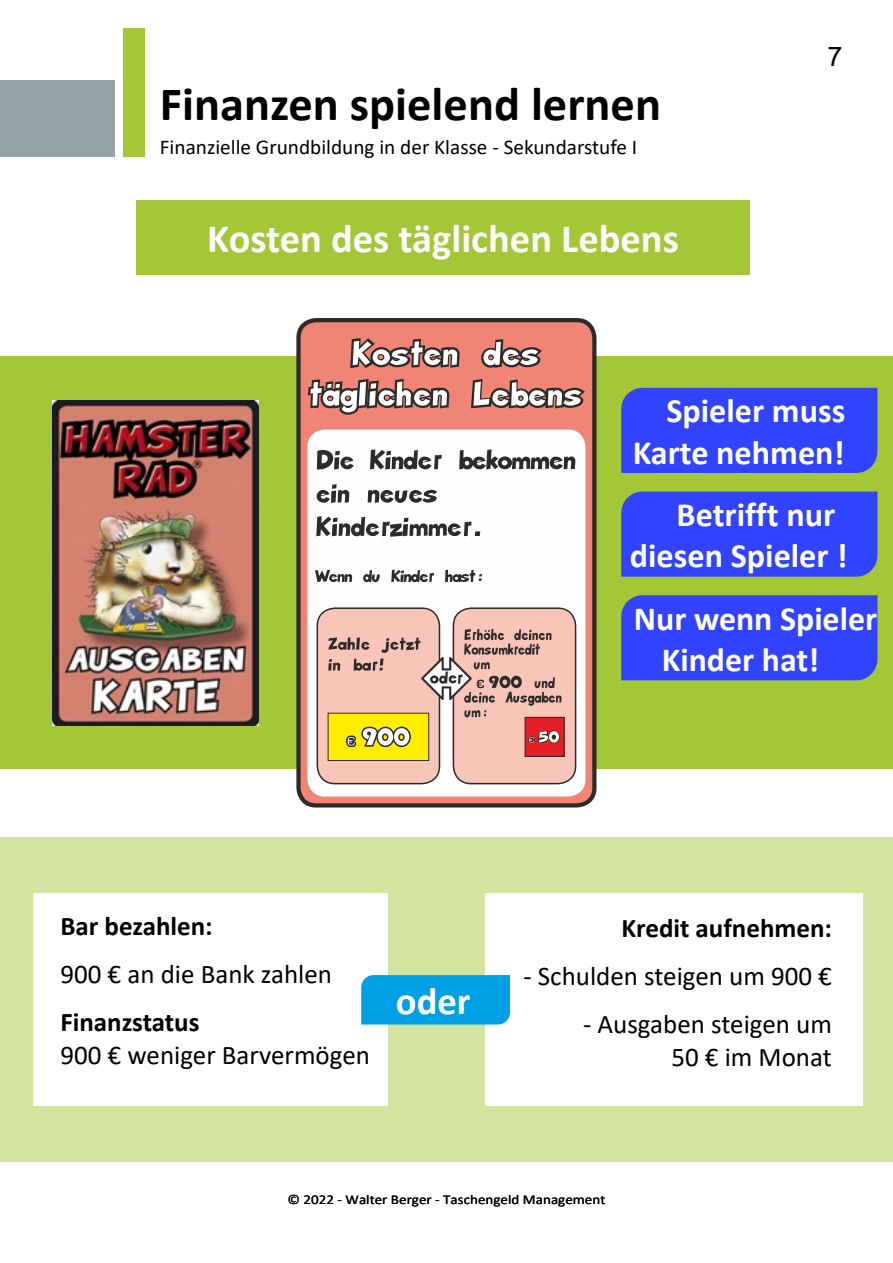
<style>
.page{position:relative;width:893px;height:1263px;background:#fff}
.page>*{position:absolute;margin:0;border:0;box-sizing:border-box;transform-origin:0 0}
.t1{font:700 48px "Calibri";color:#000}
.t2{font:700 40.5px "Calibri";color:#fff}
.t3{font:700 38.7px "Calibri";color:#fff}
.t4{font:700 34.2px/41.7px "Calibri";color:#fff;text-align:right}
.t5{font:700 33.9px/41.4px "Calibri";color:#fff}
.t6{font:27px/33px "Calibri";color:#000;text-align:right}
.t7{font:700 27px "Calibri";color:#000}
.t8{font:27px "Arial";color:#000}
.t9{font:21px "Calibri";color:#000}
.t10{font:13.5px "Calibri";color:#000;scale:1.12 1}
</style>
<div class="page">
<div style="left:0;top:357px;width:893px;height:412px;background:#a4c737"></div>
<div style="left:136px;top:200px;width:614px;height:74px;background:#a4c737"></div>
<div style="left:298px;top:320px;width:296px;height:485px;background:#f08575;border-radius:18px"></div>
<div style="left:296px;top:318px;width:300px;height:489px;border:4px solid #2c2b2a;border-radius:18px"></div>
<div style="left:307px;top:429px;width:278px;height:367px;background:#fefefe;border-radius:18px"></div>
<div style="left:317px;top:608px;width:122px;height:176px;background:#f8c5b8;border-radius:18px"></div>
<div style="left:317px;top:607px;width:123px;height:177px;border:2px solid #2c2b2a;border-radius:18px"></div>
<div style="left:453px;top:608px;width:123px;height:176px;background:#f8c5b8;border-radius:18px"></div>
<div style="left:453px;top:607px;width:123px;height:177px;border:2px solid #2c2b2a;border-radius:18px"></div>
<div style="left:328px;top:713px;width:101px;height:47px;background:#ffed00"></div>
<div style="left:328px;top:713px;width:101px;height:48px;border:1px solid #2c2b2a"></div>
<svg style="left:315px;top:570px;width:167px;height:12px"></svg>
<svg style="left:316px;top:516px;width:164px;height:21px"></svg>
<svg style="left:317px;top:484px;width:120px;height:19px"></svg>
<svg style="left:317px;top:449px;width:258px;height:21px"></svg>
<svg style="left:350px;top:338px;width:110px;height:30px"></svg>
<svg style="left:481px;top:339px;width:61px;height:29px"></svg>
<svg style="left:307px;top:378px;width:143px;height:37px"></svg>
<svg style="left:471px;top:379px;width:114px;height:30px"></svg>
<div style="left:525px;top:717px;width:39px;height:39px;background:#e31f25"></div>
<div style="left:525px;top:717px;width:40px;height:40px;border:1px solid #2c2b2a"></div>
<svg style="left:328px;top:629px;width:234px;height:120px"></svg>
<hr style="left:223px;top:308px;width:31px;height:1px;background:#000">
<hr style="left:639px;top:308px;width:31px;height:1px;background:#000">
<hr style="left:223px;top:832px;width:31px;height:1px;background:#000">
<hr style="left:639px;top:832px;width:31px;height:1px;background:#000">
<div style="left:0;top:838px;width:893px;height:324px;background:#d3e4a0"></div>
<div style="left:34px;top:893px;width:354px;height:213px;background:#fff"></div>
<div style="left:485px;top:893px;width:377px;height:213px;background:#fff"></div>
<img style="left:53px;top:400px;width:206px;height:325px">
<div style="left:621px;top:388px;width:256px;height:85px;background:#3243ff"></div>
<div style="left:621px;top:491px;width:256px;height:86px;background:#3243ff"></div>
<div style="left:621px;top:595px;width:256px;height:85px;background:#3243ff"></div>
<div style="left:361px;top:975px;width:149px;height:49px;background:#00a0e4"></div>
<div style="left:0;top:81px;width:115px;height:76px;background:#96a2aa"></div>
<div style="left:124px;top:28px;width:21px;height:129px;background:#a4c737"></div>
<h1 class="t1" style="left:160px;top:84px;width:503px">Finanzen spielend lernen</h1>
<p class="t9" style="left:160px;top:138px;width:479px">Finanzielle Grundbildung in der Klasse - Sekundarstufe I</p>
<h2 class="t2" style="left:207px;top:222px;width:473px">Kosten des täglichen Lebens</h2>
<p class="t8" style="left:827px;top:47px;width:17px">7</p>
<p class="t4" style="left:633px;top:393px;width:214px">Spieler muss<br>Karte nehmen!</p>
<p class="t4" style="left:630px;top:496px;width:219px;text-align:left;text-indent:47px">Betrifft nur diesen Spieler !</p>
<p class="t5" style="left:662px;top:600px;width:217px;text-indent:-28px">Nur wenn Spieler<br>Kinder hat!</p>
<p class="t7" style="left:60px;top:915px;width:154px">Bar bezahlen:</p>
<p class="t6" style="left:60px;top:960px;width:273px">900 € an die Bank zahlen</p>
<p class="t7" style="left:60px;top:1011px;width:141px">Finanzstatus</p>
<p class="t6" style="left:60px;top:1041px;width:311px">900 € weniger Barvermögen</p>
<h3 class="t3" style="left:396px;top:985px;width:76px">oder</h3>
<p class="t7" style="left:622px;top:917px;width:212px">Kredit aufnehmen:</p>
<p class="t6" style="left:523px;top:962px;width:310px">- Schulden steigen um 900 €</p>
<p class="t6" style="left:583px;top:1009px;width:250px">- Ausgaben steigen um<br>50 € im Monat</p>
<p class="t10" style="left:288px;top:1194px;width:285px">© 2022 - Walter Berger - Taschengeld Management</p>
</div>
